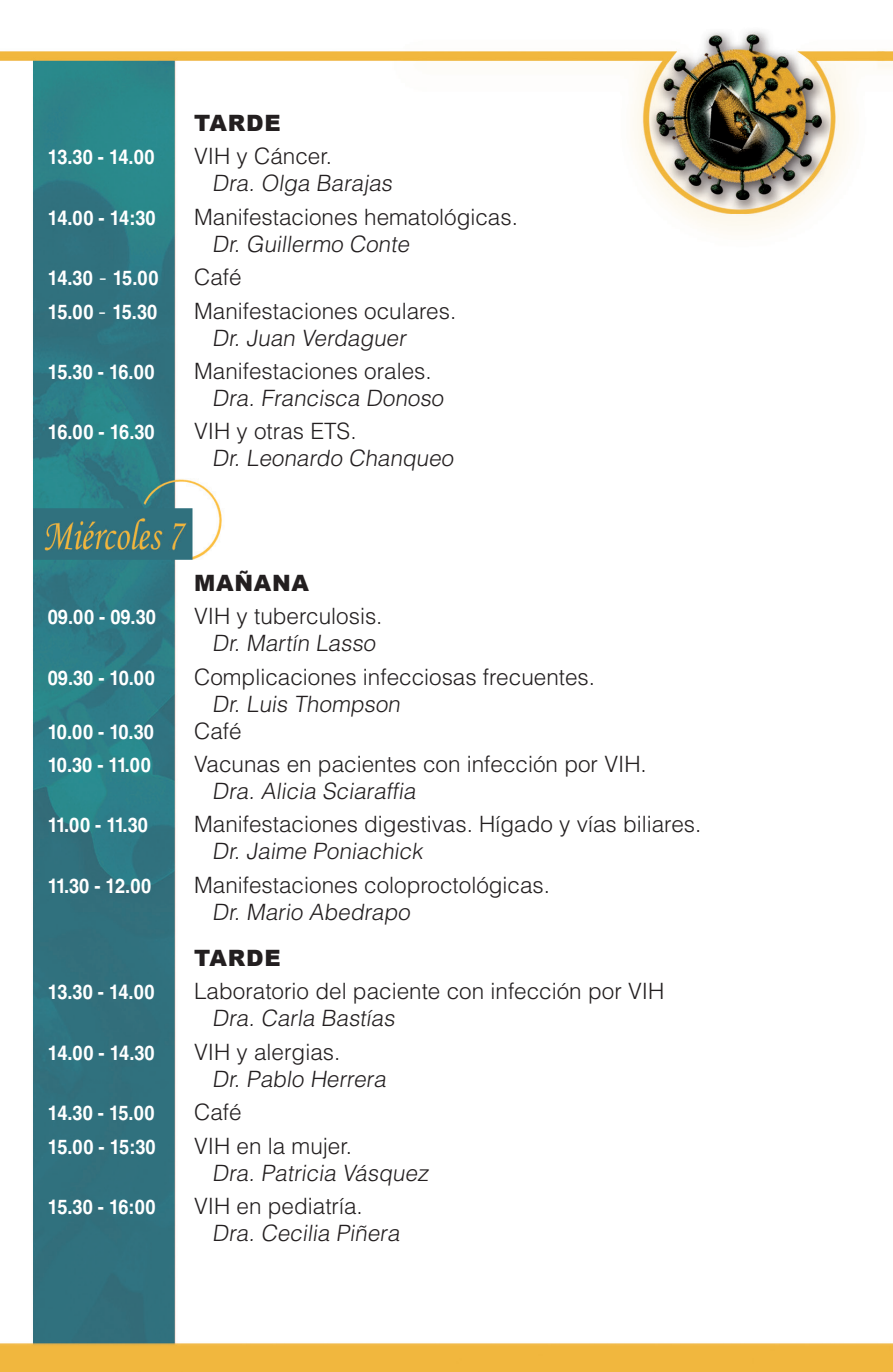
<style>
.page{position:relative;width:893px;height:1372px;background:#fff}
.page>*{position:absolute;margin:0;border:0;box-sizing:border-box;transform-origin:0 0}
.t1{font:300 22.5px "Helvetica LT Std";color:#231f20}
.t2{font:900 22.5px "Arial";letter-spacing:.035em;color:#231f20}
.t3{font:700 20.25px "Helvetica LT Std";color:#fff;scale:.9 1}
.s1{font-weight:300;font-size:22.5px}
</style>
<div class="page">
<img style="left:0;top:31px;width:893px;height:1340px">
<p class="t2" style="left:194px;top:107px;width:88px">TARDE</p>
<p class="t3" style="left:48px;top:145px;width:120px">13.30 - 14.00</p>
<p class="t1" style="left:194px;top:142px;width:139px">VIH y Cáncer.</p>
<p class="t1" style="left:212px;top:169px;width:185px">Dra. Olga Barajas</p>
<p class="t3" style="left:48px;top:205px;width:121px">14.00 - 14:30</p>
<p class="t1" style="left:194px;top:203px;width:325px">Manifestaciones hematológicas.</p>
<p class="t1" style="left:212px;top:230px;width:203px">Dr. Guillermo Conte</p>
<p class="t3" style="left:48px;top:266px;width:124px">14.30 <span class="s1">-</span> 15.00</p>
<p class="t1" style="left:194px;top:263px;width:49px">Café</p>
<p class="t3" style="left:48px;top:299px;width:123px">15.00 <span class="s1">-</span> 15.30</p>
<p class="t1" style="left:194px;top:296px;width:264px">Manifestaciones oculares.</p>
<p class="t1" style="left:212px;top:323px;width:199px">Dr. Juan Verdaguer</p>
<p class="t3" style="left:48px;top:359px;width:120px">15.30 - 16.00</p>
<p class="t1" style="left:194px;top:357px;width:239px">Manifestaciones orales.</p>
<p class="t1" style="left:212px;top:384px;width:237px">Dra. Francisca Donoso</p>
<p class="t3" style="left:48px;top:420px;width:120px">16.00 - 16.30</p>
<p class="t1" style="left:194px;top:417px;width:164px">VIH y otras ETS.</p>
<p class="t1" style="left:212px;top:444px;width:247px">Dr. Leonardo Chanqueo</p>
<p class="t2" style="left:194px;top:566px;width:116px">MAÑANA</p>
<p class="t3" style="left:48px;top:604px;width:122px">09.00 - 09.30</p>
<p class="t1" style="left:194px;top:602px;width:190px">VIH y tuberculosis.</p>
<p class="t1" style="left:212px;top:629px;width:169px">Dr. Martín Lasso</p>
<p class="t3" style="left:48px;top:665px;width:121px">09.30 - 10.00</p>
<p class="t1" style="left:194px;top:662px;width:403px">Complicaciones infecciosas frecuentes.</p>
<p class="t1" style="left:212px;top:689px;width:193px">Dr. Luis Thompson</p>
<p class="t3" style="left:48px;top:719px;width:119px">10.00 - 10.30</p>
<p class="t1" style="left:194px;top:716px;width:49px">Café</p>
<p class="t3" style="left:48px;top:752px;width:116px">10.30 - 11.00</p>
<p class="t1" style="left:194px;top:749px;width:454px">Vacunas en pacientes con infección por VIH.</p>
<p class="t1" style="left:212px;top:776px;width:209px">Dra. Alicia Sciaraffia</p>
<p class="t3" style="left:48px;top:812px;width:113px">11.00 - 11.30</p>
<p class="t1" style="left:194px;top:810px;width:509px">Manifestaciones digestivas. Hígado y vías biliares.</p>
<p class="t1" style="left:212px;top:837px;width:216px">Dr. Jaime Poniachick</p>
<p class="t3" style="left:48px;top:873px;width:116px">11.30 - 12.00</p>
<p class="t1" style="left:194px;top:870px;width:357px">Manifestaciones coloproctológicas.</p>
<p class="t1" style="left:212px;top:897px;width:203px">Dr. Mario Abedrapo</p>
<p class="t2" style="left:194px;top:941px;width:88px">TARDE</p>
<p class="t3" style="left:48px;top:979px;width:120px">13.30 - 14.00</p>
<p class="t1" style="left:194px;top:977px;width:472px">Laboratorio del paciente con infección por VIH</p>
<p class="t1" style="left:212px;top:1004px;width:188px">Dra. Carla Bastías</p>
<p class="t3" style="left:48px;top:1040px;width:120px">14.00 - 14.30</p>
<p class="t1" style="left:194px;top:1037px;width:148px">VIH y alergias.</p>
<p class="t1" style="left:212px;top:1064px;width:179px">Dr. Pablo Herrera</p>
<p class="t3" style="left:48px;top:1100px;width:120px">14.30 - 15.00</p>
<p class="t1" style="left:194px;top:1098px;width:49px">Café</p>
<p class="t3" style="left:48px;top:1133px;width:121px">15.00 - 15:30</p>
<p class="t1" style="left:194px;top:1131px;width:159px">VIH en la mujer.</p>
<p class="t1" style="left:212px;top:1158px;width:222px">Dra. Patricia Vásquez</p>
<p class="t3" style="left:48px;top:1194px;width:121px">15.30 - 16:00</p>
<p class="t1" style="left:194px;top:1191px;width:170px">VIH en pediatría.</p>
<p class="t1" style="left:212px;top:1218px;width:193px">Dra. Cecilia Piñera</p>
</div>
